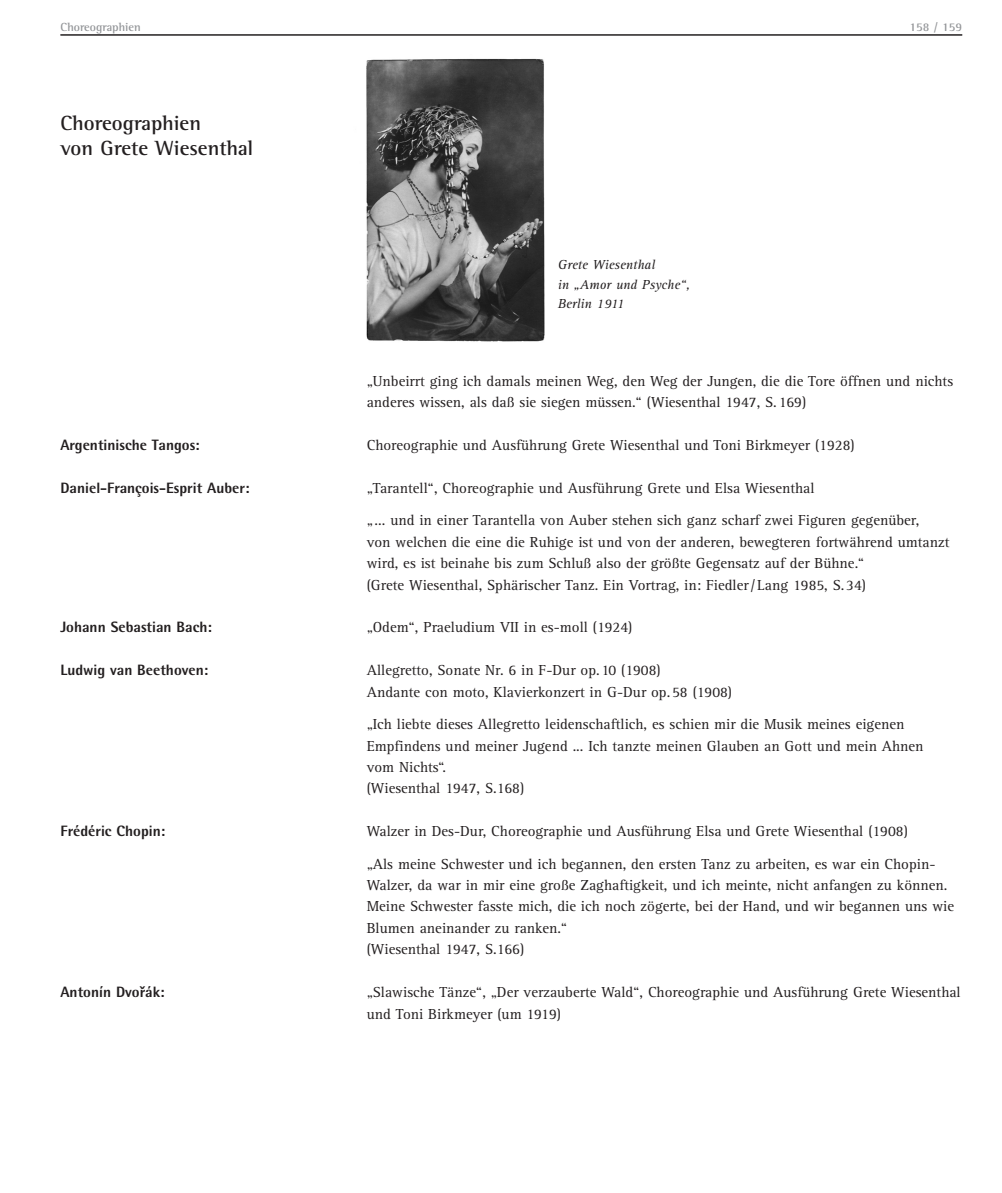
<style>
.page{position:relative;width:1002px;height:1193px;background:#fff}
.page>*{position:absolute;margin:0;border:0;box-sizing:border-box;transform-origin:0 0}
.t1{font:700 21px "Rotis Semi Serif";color:#231f20}
.t2{font:800 18px "Rotis Semi Sans";color:#231f20}
.t3{font:15px/21.5px "Rotis Serif";color:#231f20}
.t4{font:800 15px "Rotis Semi Sans";color:#231f20}
.t5{font:italic 13.5px "Rotis Serif";color:#231f20}
.t6{font:700 12px "Rotis Semi Serif";color:#939598}
</style>
<div class="page">
<hr style="left:60px;top:35px;width:902px;height:1px;background:#231f20">
<img style="left:366px;top:58px;width:179px;height:284px">
<p class="t6" style="left:60px;top:22px;width:82px">Choreographien</p>
<p class="t6" style="left:909px;top:22px;width:54px">158 / 159</p>
<p class="t1" style="left:60px;top:115px;width:142px">Choreographien</p>
<p class="t1" style="left:60px;top:140px;width:194px">von Grete Wiesenthal</p>
<p class="t5" style="left:558px;top:260px;width:99px">Grete Wiesenthal</p>
<p class="t5" style="left:558px;top:279px;width:134px">in „Amor und Psyche“,</p>
<p class="t5" style="left:558px;top:299px;width:68px">Berlin 1911</p>
<p class="t3" style="left:367px;top:371px;width:588px">„Unbeirrt ging ich damals meinen Weg, den Weg der Jungen, die die Tore öffnen und nichts anderes wissen, als daß sie siegen müssen.“ (Wiesenthal 1947, S. 169)</p>
<p class="t4" style="left:60px;top:439px;width:141px">Argentinische Tangos:</p>
<p class="t3" style="left:367px;top:435px;width:489px">Choreographie und Ausführung Grete Wiesenthal und Toni Birkmeyer (1928)</p>
<p class="t4" style="left:60px;top:482px;width:191px">Daniel-François-Esprit Auber:</p>
<p class="t3" style="left:367px;top:478px;width:449px">„Tarantell“, Choreographie und Ausführung Grete und Elsa Wiesenthal</p>
<p class="t3" style="left:367px;top:511px;width:554px">„ ... und in einer Tarantella von Auber stehen sich ganz scharf zwei Figuren gegenüber,</p>
<p class="t3" style="left:367px;top:532px;width:584px">von welchen die eine die Ruhige ist und von der anderen, bewegteren fortwährend umtanzt wird, es ist beinahe bis zum Schluß also der größte Gegensatz auf der Bühne.“</p>
<p class="t3" style="left:367px;top:575px;width:501px">(Grete Wiesenthal, Sphärischer Tanz. Ein Vortrag, in: Fiedler / Lang 1985, S. 34)</p>
<p class="t4" style="left:60px;top:622px;width:153px">Johann Sebastian Bach:</p>
<p class="t3" style="left:367px;top:618px;width:267px">„Odem“, Praeludium VII in es-moll (1924)</p>
<p class="t4" style="left:60px;top:665px;width:149px">Ludwig van Beethoven:</p>
<p class="t3" style="left:367px;top:661px;width:295px">Allegretto, Sonate Nr. 6 in F-Dur op. 10 (1908)</p>
<p class="t3" style="left:367px;top:682px;width:367px">Andante con moto, Klavierkonzert in G-Dur op. 58 (1908)</p>
<p class="t3" style="left:367px;top:714px;width:558px">„Ich liebte dieses Allegretto leidenschaftlich, es schien mir die Musik meines eigenen<br>Empfindens und meiner Jugend ... Ich tanzte meinen Glauben an Gott und mein Ahnen</p>
<p class="t3" style="left:367px;top:757px;width:81px">vom Nichts“.</p>
<p class="t3" style="left:367px;top:779px;width:159px">(Wiesenthal 1947, S.168)</p>
<p class="t4" style="left:60px;top:826px;width:106px">Frédéric Chopin:</p>
<p class="t3" style="left:367px;top:822px;width:542px">Walzer in Des-Dur, Choreographie und Ausführung Elsa und Grete Wiesenthal (1908)</p>
<p class="t3" style="left:367px;top:854px;width:589px">„Als meine Schwester und ich begannen, den ersten Tanz zu arbeiten, es war ein Chopin-Walzer, da war in mir eine große Zaghaftigkeit, und ich meinte, nicht anfangen zu können.<br>Meine Schwester fasste mich, die ich noch zögerte, bei der Hand, und wir begannen uns wie Blumen aneinander zu ranken.“</p>
<p class="t3" style="left:367px;top:940px;width:159px">(Wiesenthal 1947, S.166)</p>
<p class="t4" style="left:60px;top:986px;width:106px">Antonín Dvorák:</p>
<p class="t3" style="left:367px;top:982px;width:595px">„Slawische Tänze“, „Der verzauberte Wald“, Choreographie und Ausführung Grete Wiesenthal und Toni Birkmeyer (um 1919)</p>
<p class="t2" style="left:140px;top:986px;width:8px">ˇ</p>
</div>
